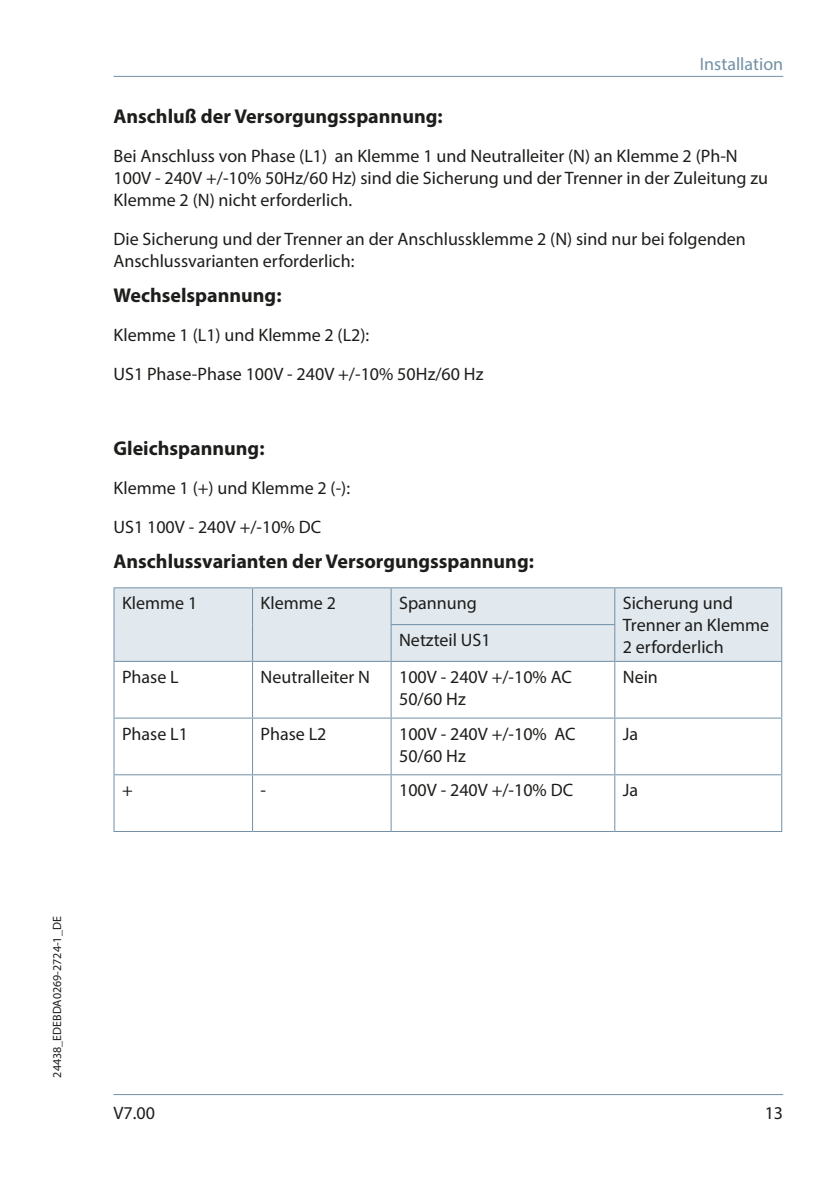
<style>
.page{position:relative;width:840px;height:1191px;background:#fff}
.page>*{position:absolute;margin:0;border:0;box-sizing:border-box;transform-origin:0 0}
.Subline_10pt_ohne_Kapitel-Nr{font:700 20px "Myriad Pro";color:#1d1d1b}
.Copytext_ohne_Einzug{font:18px/22px "Myriad Pro";color:#1d1d1b}
.t1{font:18px "Myriad Pro";color:#7390a6}
.t2{font:12px "Myriad Pro";color:#1d1d1b}
</style>
<div class="page">
<hr style="left:113px;top:1094px;width:669px;height:1px;background:#7390a6">
<hr style="left:113px;top:76px;width:669px;height:1px;background:#7390a6">
<div style="left:114px;top:588px;width:666px;height:73px;background:#e1e8ee"></div>
<hr style="left:113px;top:587px;width:139px;height:1px;background:#7390a6">
<hr style="left:113px;top:588px;width:1px;height:36px;background:#7390a6">
<hr style="left:252px;top:587px;width:139px;height:1px;background:#7390a6">
<hr style="left:252px;top:588px;width:1px;height:36px;background:#7390a6">
<hr style="left:391px;top:587px;width:223px;height:1px;background:#7390a6">
<hr style="left:390px;top:588px;width:1px;height:36px;background:#7390a6">
<hr style="left:614px;top:587px;width:167px;height:1px;background:#7390a6">
<hr style="left:614px;top:588px;width:1px;height:36px;background:#7390a6">
<hr style="left:780px;top:588px;width:1px;height:36px;background:#7390a6">
<hr style="left:113px;top:624px;width:1px;height:37px;background:#7390a6">
<hr style="left:252px;top:624px;width:1px;height:37px;background:#7390a6">
<hr style="left:390px;top:624px;width:225px;height:1px;background:#7390a6">
<hr style="left:390px;top:625px;width:1px;height:36px;background:#7390a6">
<hr style="left:614px;top:625px;width:1px;height:36px;background:#7390a6">
<hr style="left:780px;top:624px;width:1px;height:37px;background:#7390a6">
<hr style="left:113px;top:661px;width:139px;height:1px;background:#7390a6">
<hr style="left:113px;top:662px;width:1px;height:55px;background:#7390a6">
<hr style="left:252px;top:661px;width:139px;height:1px;background:#7390a6">
<hr style="left:252px;top:662px;width:1px;height:55px;background:#7390a6">
<hr style="left:391px;top:661px;width:223px;height:1px;background:#7390a6">
<hr style="left:390px;top:662px;width:1px;height:55px;background:#7390a6">
<hr style="left:614px;top:661px;width:167px;height:1px;background:#7390a6">
<hr style="left:614px;top:662px;width:1px;height:55px;background:#7390a6">
<hr style="left:780px;top:662px;width:1px;height:55px;background:#7390a6">
<hr style="left:113px;top:717px;width:139px;height:1px;background:#7390a6">
<hr style="left:113px;top:718px;width:1px;height:56px;background:#7390a6">
<hr style="left:252px;top:717px;width:139px;height:1px;background:#7390a6">
<hr style="left:252px;top:718px;width:1px;height:56px;background:#7390a6">
<hr style="left:391px;top:717px;width:223px;height:1px;background:#7390a6">
<hr style="left:390px;top:718px;width:1px;height:56px;background:#7390a6">
<hr style="left:614px;top:717px;width:167px;height:1px;background:#7390a6">
<hr style="left:614px;top:718px;width:1px;height:56px;background:#7390a6">
<hr style="left:780px;top:718px;width:1px;height:56px;background:#7390a6">
<hr style="left:113px;top:774px;width:139px;height:1px;background:#7390a6">
<hr style="left:113px;top:775px;width:1px;height:56px;background:#7390a6">
<hr style="left:252px;top:774px;width:139px;height:1px;background:#7390a6">
<hr style="left:252px;top:775px;width:1px;height:56px;background:#7390a6">
<hr style="left:391px;top:774px;width:223px;height:1px;background:#7390a6">
<hr style="left:390px;top:775px;width:1px;height:56px;background:#7390a6">
<hr style="left:614px;top:774px;width:167px;height:1px;background:#7390a6">
<hr style="left:614px;top:775px;width:1px;height:56px;background:#7390a6">
<hr style="left:780px;top:775px;width:1px;height:56px;background:#7390a6">
<hr style="left:113px;top:831px;width:139px;height:1px;background:#7390a6">
<hr style="left:252px;top:831px;width:139px;height:1px;background:#7390a6">
<hr style="left:391px;top:831px;width:223px;height:1px;background:#7390a6">
<hr style="left:614px;top:831px;width:167px;height:1px;background:#7390a6">
<p class="t2" style="left:50px;top:1077px;width:162px;rotate:-90deg">24438_EDEBDA0269-2724-1_DE</p>
<p class="t1" style="left:699px;top:53px;width:85px">Installation</p>
<p class="Subline_10pt_ohne_Kapitel-Nr" style="left:113px;top:103px;width:330px">Anschluß der Versorgungsspannung:</p>
<p class="Copytext_ohne_Einzug" style="left:113px;top:144px;width:655px">Bei Anschluss von Phase (L1) an Klemme 1 und Neutralleiter (N) an Klemme 2 (Ph-N<br>100V - 240V +/-10% 50Hz/60 Hz) sind die Sicherung und der Trenner in der Zuleitung zu<br>Klemme 2 (N) nicht erforderlich.</p>
<p class="Copytext_ohne_Einzug" style="left:113px;top:227px;width:633px">Die Sicherung und der Trenner an der Anschlussklemme 2 (N) sind nur bei folgenden<br>Anschlussvarianten erforderlich:</p>
<p class="Subline_10pt_ohne_Kapitel-Nr" style="left:113px;top:282px;width:169px">Wechselspannung:</p>
<p class="Copytext_ohne_Einzug" style="left:113px;top:324px;width:257px">Klemme 1 (L1) und Klemme 2 (L2):</p>
<p class="Copytext_ohne_Einzug" style="left:113px;top:363px;width:371px">US1 Phase-Phase 100V - 240V +/-10% 50Hz/60 Hz</p>
<p class="Subline_10pt_ohne_Kapitel-Nr" style="left:113px;top:435px;width:152px">Gleichspannung:</p>
<p class="Copytext_ohne_Einzug" style="left:113px;top:476px;width:238px">Klemme 1 (+) und Klemme 2 (-):</p>
<p class="Copytext_ohne_Einzug" style="left:113px;top:515px;width:209px">US1 100V - 240V +/-10% DC</p>
<p class="Subline_10pt_ohne_Kapitel-Nr" style="left:113px;top:548px;width:421px">Anschlussvarianten der Versorgungsspannung:</p>
<p class="Copytext_ohne_Einzug" style="left:122px;top:592px;width:77px">Klemme 1</p>
<p class="Copytext_ohne_Einzug" style="left:260px;top:592px;width:77px">Klemme 2</p>
<p class="Copytext_ohne_Einzug" style="left:399px;top:592px;width:79px">Spannung</p>
<p class="Copytext_ohne_Einzug" style="left:622px;top:592px;width:148px">Sicherung und<br>Trenner an Klemme<br>2 erforderlich</p>
<p class="Copytext_ohne_Einzug" style="left:399px;top:629px;width:93px">Netzteil US1</p>
<p class="Copytext_ohne_Einzug" style="left:122px;top:665px;width:58px">Phase L</p>
<p class="Copytext_ohne_Einzug" style="left:260px;top:665px;width:111px">Neutralleiter N</p>
<p class="Copytext_ohne_Einzug" style="left:399px;top:665px;width:174px">100V - 240V +/-10% AC<br>50/60 Hz</p>
<p class="Copytext_ohne_Einzug" style="left:622px;top:665px;width:37px">Nein</p>
<p class="Copytext_ohne_Einzug" style="left:122px;top:722px;width:67px">Phase L1</p>
<p class="Copytext_ohne_Einzug" style="left:260px;top:722px;width:67px">Phase L2</p>
<p class="Copytext_ohne_Einzug" style="left:399px;top:722px;width:178px">100V - 240V +/-10% AC<br>50/60 Hz</p>
<p class="Copytext_ohne_Einzug" style="left:622px;top:722px;width:17px">Ja</p>
<p class="Copytext_ohne_Einzug" style="left:122px;top:779px;width:12px">+</p>
<p class="Copytext_ohne_Einzug" style="left:260px;top:779px;width:7px">-</p>
<p class="Copytext_ohne_Einzug" style="left:399px;top:779px;width:175px">100V - 240V +/-10% DC</p>
<p class="Copytext_ohne_Einzug" style="left:622px;top:779px;width:17px">Ja</p>
<p class="Copytext_ohne_Einzug" style="left:113px;top:1102px;width:43px">V7.00</p>
<p class="Copytext_ohne_Einzug" style="left:764px;top:1102px;width:20px">13</p>
</div>
